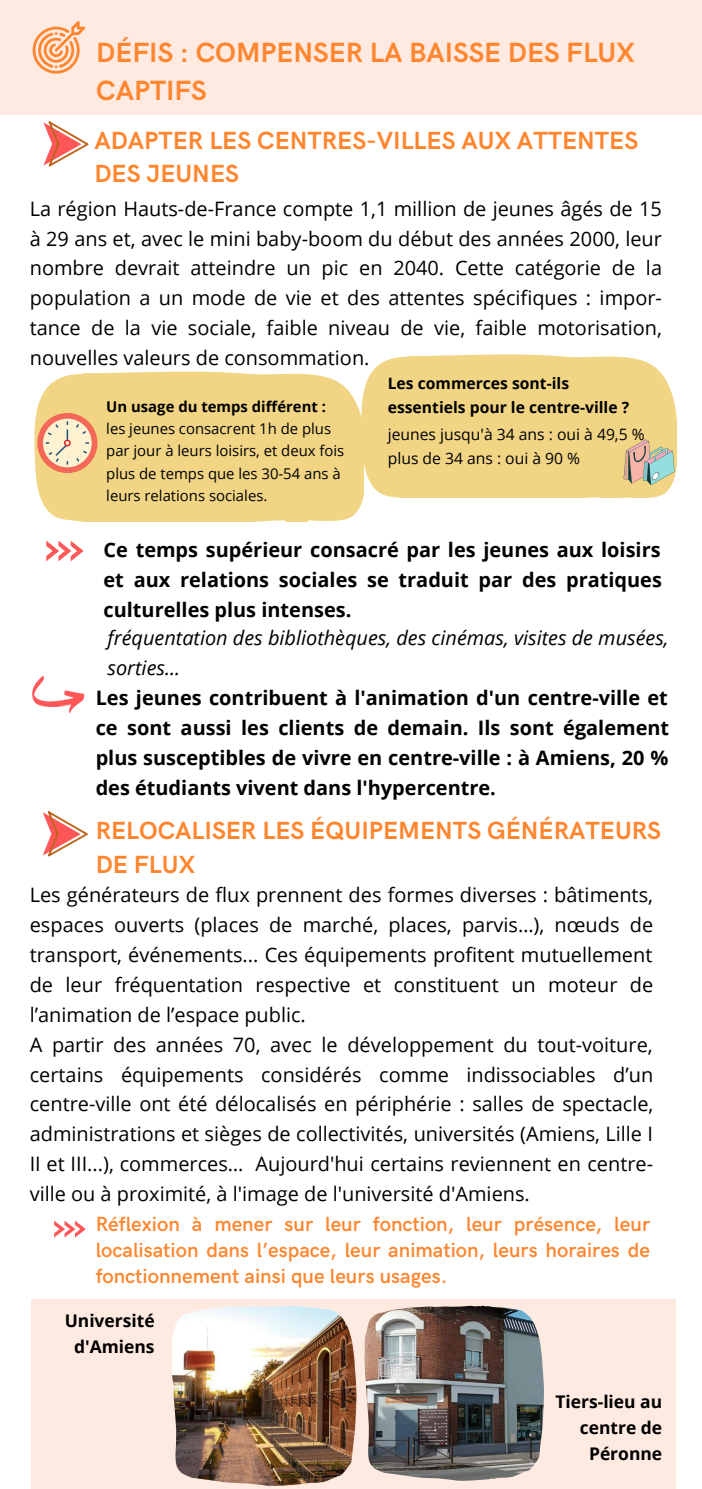
<style>
.page{position:relative;width:702px;height:1489px;background:#fff}
.page>*{position:absolute;margin:0;border:0;box-sizing:border-box;transform-origin:0 0}
.t1{font:700 28px/37.2px "HK Grotesk";color:#ff862f}
.t2{font:700 25px/33.5px "HK Grotesk";color:#ff862f}
.t3{font:600 20.5px/25.8px "HK Grotesk";color:#ff862f;text-align:justify}
.t4{font:20px/30px "Open Sans";color:#000;text-align:justify}
.t5{font:700 20px/30px "Open Sans";color:#000;text-align:justify}
.t6{font:italic 20px/30px "Open Sans";color:#000}
.t7{font:700 17.5px/26.2px "Open Sans";color:#000;text-align:center}
.t8{font:700 15.75px "Open Sans";color:#000}
.t9{font:15.75px/23.5px "Open Sans";color:#000}
.t10{font:14.75px/22.2px "Open Sans";color:#000}
.t11{font:700 14.75px "Open Sans";color:#000}
</style>
<div class="page">
<svg style="left:46px;top:541px;width:38px;height:20px"></svg>
<svg style="left:54px;top:1220px;width:32px;height:17px"></svg>
<div style="left:31px;top:1299px;width:645px;height:190px;background:#feeae0"></div>
<img style="left:364px;top:1305px;width:179px;height:175px">
<div style="left:363px;top:354px;width:313px;height:143px;background:#f1d584"></div>
<svg style="left:623px;top:439px;width:51px;height:46px;background:#c2bb9e"></svg>
<div style="left:34px;top:371px;width:329px;height:150px;background:#f1d584"></div>
<div style="left:37px;top:413px;width:60px;height:60px;background:#f36856;border-radius:50%"></div>
<div style="left:43px;top:419px;width:49px;height:48px;background:#fef2d0;border-radius:50%"></div>
<svg style="left:76px;top:422px;width:12px;height:12px"></svg>
<svg style="left:76px;top:442px;width:13px;height:21px"></svg>
<svg style="left:46px;top:421px;width:22px;height:44px"></svg>
<div style="left:64px;top:440px;width:7px;height:6px;border:2px solid #d7282f;border-radius:50%"></div>
<svg style="left:32px;top:676px;width:52px;height:37px"></svg>
<div style="left:0;top:0;width:701px;height:115px;background:#feeae0"></div>
<svg style="left:33px;top:21px;width:52px;height:53px"></svg>
<img style="left:171px;top:1305px;width:185px;height:180px">
<svg style="left:43px;top:121px;width:45px;height:45px"></svg>
<svg style="left:43px;top:811px;width:45px;height:45px"></svg>
<h1 class="t1" style="left:96px;top:35px;width:539px">DÉFIS : COMPENSER LA BAISSE DES FLUX<br>CAPTIFS</h1>
<p class="t2" style="left:94px;top:124px;width:545px">ADAPTER LES CENTRES-VILLES AUX ATTENTES<br>DES JEUNES</p>
<p class="t4" style="left:30px;top:193px;width:633px">La région Hauts-de-France compte 1,1 million de jeunes âgés de 15 à 29 ans et, avec le mini baby-boom du début des années 2000, leur nombre devrait atteindre un pic en 2040. Cette catégorie de la population a un mode de vie et des attentes spécifiques : impor&shy;tance de la vie sociale, faible niveau de vie, faible motorisation, nouvelles valeurs de consommation.</p>
<p class="t8" style="left:387px;top:373px;width:183px">Les commerces sont-ils</p>
<p class="t11" style="left:106px;top:396px;width:221px">Un usage du temps différent :</p>
<p class="t8" style="left:387px;top:396px;width:243px">essentiels pour le centre-ville ?</p>
<p class="t10" style="left:106px;top:417px;width:239px">les jeunes consacrent 1h de plus par jour à leurs loisirs, et deux fois plus de temps que les 30-54 ans à leurs relations sociales.</p>
<p class="t9" style="left:387px;top:422px;width:258px">jeunes jusqu'à 34 ans : oui à 49,5 % plus de 34 ans : oui à 90 %</p>
<p class="t5" style="left:103px;top:535px;width:559px">Ce temps supérieur consacré par les jeunes aux loisirs et aux relations sociales se traduit par des pratiques culturelles plus intenses.</p>
<p class="t6" style="left:107px;top:622px;width:562px">fréquentation des bibliothèques, des cinémas, visites de musées, sorties...</p>
<p class="t5" style="left:96px;top:683px;width:574px">Les jeunes contribuent à l'animation d'un centre-ville et ce sont aussi les clients de demain. Ils sont également plus susceptibles de vivre en centre-ville : à Amiens, 20 % des étudiants vivent dans l'hypercentre.</p>
<p class="t2" style="left:96px;top:815px;width:566px">RELOCALISER LES ÉQUIPEMENTS GÉNÉRATEURS<br>DE FLUX</p>
<p class="t4" style="left:30px;top:879px;width:625px;text-align:left">Les générateurs de flux prennent des formes diverses : bâtiments, espaces ouverts (places de marché, places, parvis…), nœuds de transport, événements... Ces équipements profitent mutuellement de leur fréquentation respective et constituent un moteur de l’animation de l’espace public.<br>A partir des années 70, avec le développement du tout-voiture, certains équipements considérés comme indissociables d’un centre-ville ont été délocalisés en périphérie : salles de spectacle, administrations et sièges de collectivités, universités (Amiens, Lille I II et III...), commerces… Aujourd'hui certains reviennent en centre&shy;ville ou à proximité, à l'image de l'université d'Amiens.</p>
<p class="t3" style="left:96px;top:1212px;width:555px">Réflexion à mener sur leur fonction, leur présence, leur localisation dans l’espace, leur animation, leurs horaires de fonctionnement ainsi que leurs usages.</p>
<p class="t7" style="left:65px;top:1307px;width:91px">Université d'Amiens</p>
<p class="t7" style="left:555px;top:1388px;width:108px;text-align:right">Tiers-lieu au centre de<br>Péronne</p>
</div>
